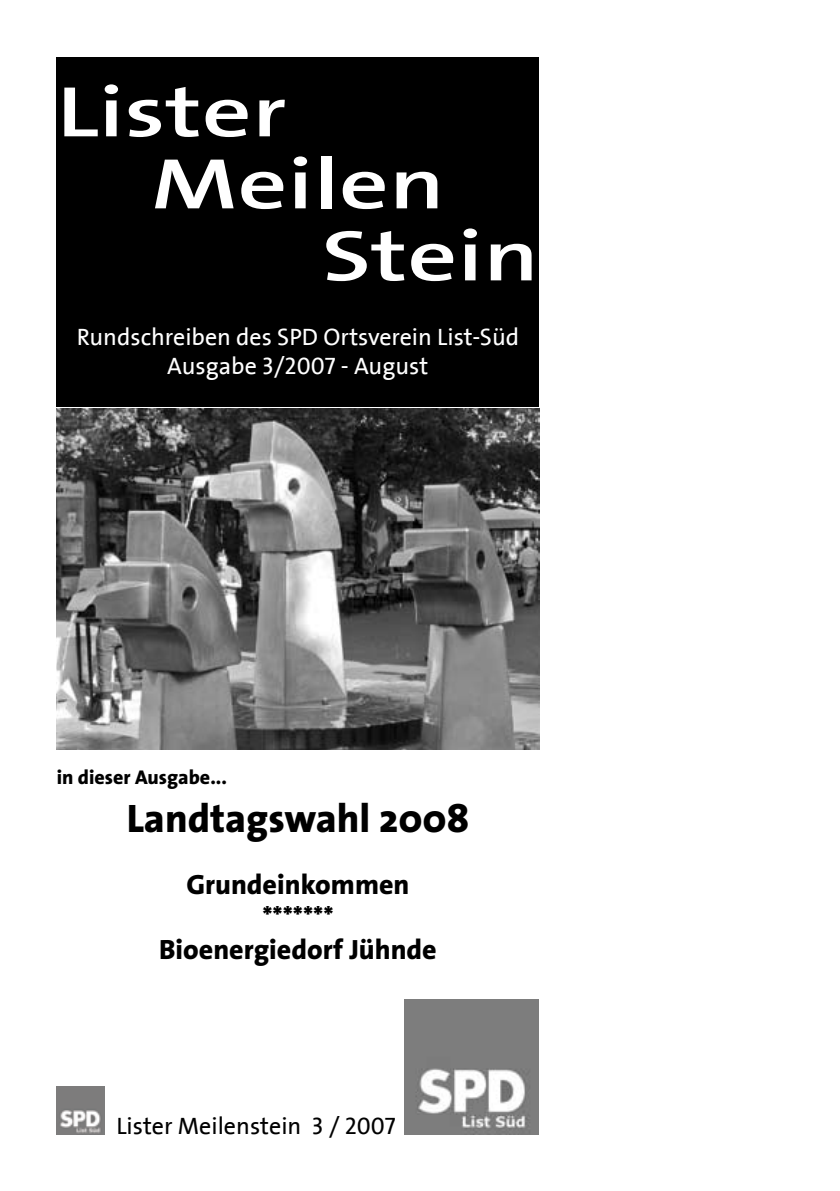
<style>
.page{position:relative;width:840px;height:1191px;background:#fff}
.page>*{position:absolute;margin:0;border:0;box-sizing:border-box;transform-origin:0 0}
.t1{font:700 72.2px "SPD2002 The Sans";color:#fff;scale:1.35 1}
.t2{font:800 40px "The Sans";color:#000}
.t3{font:800 28px "The Sans";color:#000}
.t4{font:800 26px "The Sans";color:#000}
.t5{font:24px/28.8px "SPD2002 The Sans";color:#fff;text-align:center}
.t6{font:24px "SPD2002 The Sans";color:#000}
.t7{font:800 20px "The Sans";color:#000}
</style>
<div class="page">
<img style="left:57px;top:1086px;width:48px;height:48px">
<div style="left:57px;top:57px;width:482px;height:350px;background:#000"></div>
<img style="left:57px;top:408px;width:482px;height:341px">
<img style="left:404px;top:999px;width:134px;height:135px">
<svg style="left:531px;top:1118px;width:5px;height:16px"></svg>
<h1 class="t1" style="left:57px;top:74px;width:172px">Lister</h1>
<h1 class="t1" style="left:151px;top:146px;width:219px">Meilen</h1>
<h1 class="t1" style="left:321px;top:218px;width:162px">Stein</h1>
<p class="t5" style="left:77px;top:324px;width:444px">Rundschreiben des SPD Ortsverein List-Süd<br>Ausgabe 3/2007 - August</p>
<p class="t7" style="left:57px;top:764px;width:172px">in dieser Ausgabe...</p>
<h2 class="t2" style="left:127px;top:792px;width:344px">Landtagswahl 2008</h2>
<p class="t3" style="left:186px;top:866px;width:224px">Grundeinkommen</p>
<p class="t4" style="left:262px;top:899px;width:73px">*******</p>
<p class="t3" style="left:159px;top:931px;width:279px">Bioenergiedorf Jühnde</p>
<p class="t6" style="left:116px;top:1113px;width:281px">Lister Meilenstein 3 / 2007</p>
</div>
